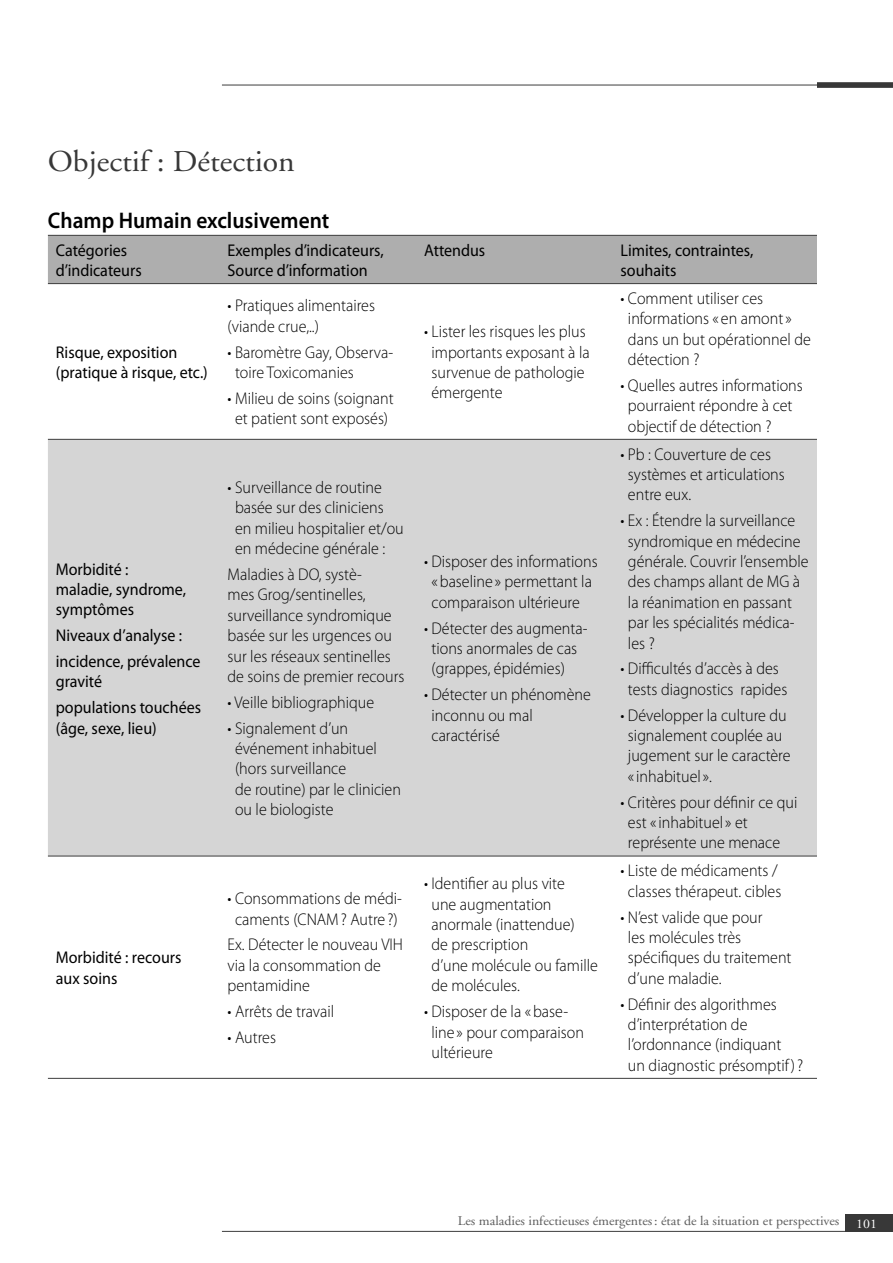
<style>
.page{position:relative;width:893px;height:1263px;background:#fff}
.page>*{position:absolute;margin:0;border:0;box-sizing:border-box;transform-origin:0 0}
.t1{font:30.3px "Adobe Garamond";color:#383838;scale:1.05 1}
.t2{font:600 22.65px "Myriad Pro";color:#000;scale:.94 1}
.t3{font:300 16.95px/20.4px "Myriad Pro";color:#000;scale:.94 1}
.t4{font:16.95px/20.4px "Myriad Pro";color:#000;scale:.94 1}
.t5{font:13.2px "Adobe Garamond";color:#5d5d5d;scale:1.05 1}
.t6{font:13.2px "Adobe Garamond";color:#fff;scale:1.05 1}
</style>
<div class="page">
<hr style="left:222px;top:85px;width:671px;height:1px;background:#383838">
<div style="left:817px;top:82px;width:76px;height:6px;background:#383838"></div>
<hr style="left:222px;top:1231px;width:671px;height:1px;background:#383838">
<div style="left:845px;top:1214px;width:48px;height:18px;background:#383838"></div>
<div style="left:48px;top:236px;width:769px;height:47px;background:#aeaeae"></div>
<div style="left:48px;top:440px;width:769px;height:416px;background:#d5d5d5"></div>
<hr style="left:48px;top:1078px;width:769px;height:1px;background:#383838">
<hr style="left:48px;top:283px;width:769px;height:1px;background:#383838">
<hr style="left:48px;top:439px;width:769px;height:1px;background:#383838">
<hr style="left:48px;top:235px;width:769px;height:1px;background:#383838">
<hr style="left:48px;top:856px;width:572px;height:1px;background:#383838">
<hr style="left:620px;top:856px;width:197px;height:1px;background:#383838">
<h1 class="t1" style="left:48px;top:150px;width:237px">Objectif : Détection</h1>
<h2 class="t2" style="left:48px;top:211px;width:301px">Champ Humain exclusivement</h2>
<p class="t4" style="left:56px;top:242px;width:93px">Catégories d’indicateurs</p>
<p class="t4" style="left:228px;top:242px;width:168px">Exemples d’indicateurs,<br>Source d’information</p>
<p class="t4" style="left:424px;top:242px;width:67px">Attendus</p>
<p class="t4" style="left:620px;top:242px;width:143px">Limites, contraintes, souhaits</p>
<p class="t4" style="left:56px;top:344px;width:163px">Risque, exposition (pratique à risque, etc.)</p>
<p class="t3" style="left:228px;top:298px;width:158px">• Pratiques alimentaires (viande crue,..)</p>
<p class="t3" style="left:235px;top:344px;width:170px;text-indent:-7px">• Baromètre Gay, Observa&shy;toire Toxicomanies</p>
<p class="t3" style="left:228px;top:391px;width:178px;text-align:center">• Milieu de soins (soignant et patient sont exposés)</p>
<p class="t3" style="left:431px;top:324px;width:170px;text-indent:-7px">• Lister les risques les plus importants exposant à la survenue de pathologie émergente</p>
<p class="t4" style="left:56px;top:561px;width:140px">Morbidité : maladie, syndrome, symptômes</p>
<p class="t4" style="left:56px;top:625px;width:155px;line-height:25.8px">Niveaux d’analyse : incidence, prévalence</p>
<p class="t4" style="left:56px;top:671px;width:156px;line-height:25.8px">gravité<br>populations touchées</p>
<p class="t4" style="left:56px;top:720px;width:109px">(âge, sexe, lieu)</p>
<p class="t3" style="left:235px;top:480px;width:181px;text-indent:-7px">• Surveillance de routine basée sur des cliniciens en milieu hospitalier et/ou en médecine générale :</p>
<p class="t3" style="left:228px;top:567px;width:190px">Maladies à DO, systè-<br>mes Grog/sentinelles, surveillance syndromique basée sur les urgences ou sur les réseaux sentinelles de soins de premier recours</p>
<p class="t3" style="left:228px;top:695px;width:157px">• Veille bibliographique</p>
<p class="t3" style="left:235px;top:720px;width:178px;text-indent:-7px">• Signalement d’un événement inhabituel (hors surveillance<br>de routine) par le clinicien ou le biologiste</p>
<p class="t3" style="left:431px;top:554px;width:178px;text-indent:-7px">• Disposer des informations « baseline » permettant la comparaison ultérieure</p>
<p class="t3" style="left:431px;top:620px;width:168px;text-indent:-7px">• Détecter des augmenta&shy;tions anormales de cas (grappes, épidémies)</p>
<p class="t3" style="left:431px;top:687px;width:171px;text-indent:-7px">• Détecter un phénomène inconnu ou mal caractérisé</p>
<p class="t4" style="left:56px;top:950px;width:135px">Morbidité : recours aux soins</p>
<p class="t3" style="left:228px;top:891px;width:187px;text-align:center">• Consommations de médi&shy;caments (CNAM ? Autre ?)</p>
<p class="t3" style="left:228px;top:937px;width:188px">Ex. Détecter le nouveau VIH via la consommation de pentamidine</p>
<p class="t3" style="left:228px;top:1004px;width:115px">• Arrêts de travail</p>
<p class="t3" style="left:228px;top:1030px;width:53px">• Autres</p>
<p class="t3" style="left:431px;top:876px;width:179px;text-indent:-7px">• Identifier au plus vite<br>une augmentation anormale (inattendue)<br>de prescription<br>d’une molécule ou famille de molécules.</p>
<p class="t3" style="left:431px;top:1004px;width:164px;text-indent:-7px">• Disposer de la « base&shy;line » pour comparaison ultérieure</p>
<p class="t3" style="left:628px;top:291px;width:196px;text-indent:-7px">• Comment utiliser ces informations « en amont » dans un but opérationnel de détection ?</p>
<p class="t3" style="left:628px;top:378px;width:187px;text-indent:-7px">• Quelles autres informations pourraient répondre à cet objectif de détection ?</p>
<p class="t3" style="left:628px;top:446px;width:168px;text-indent:-7px">• Pb : Couverture de ces systèmes et articulations entre eux.</p>
<p class="t3" style="left:628px;top:513px;width:194px;text-indent:-7px">• Ex : Étendre la surveillance syndromique en médecine générale. Couvrir l’ensemble des champs allant de MG à la réanimation en passant par les spécialités médica&shy;les ?</p>
<p class="t3" style="left:620px;top:661px;width:179px;text-align:center">• Difficultés d’accès à des tests diagnostics rapides</p>
<p class="t3" style="left:628px;top:707px;width:174px;text-indent:-7px">• Développer la culture du signalement couplée au jugement sur le caractère « inhabituel ».</p>
<p class="t3" style="left:628px;top:794px;width:182px;text-indent:-7px">• Critères pour définir ce qui est « inhabituel » et représente une menace</p>
<p class="t3" style="left:620px;top:863px;width:173px;text-align:center">• Liste de médicaments / classes thérapeut. cibles</p>
<p class="t3" style="left:628px;top:909px;width:175px;text-indent:-7px">• N’est valide que pour<br>les molécules très spécifiques du traitement d’une maladie.</p>
<p class="t3" style="left:628px;top:996px;width:188px;text-indent:-7px">• Définir des algorithmes d’interprétation de l’ordonnance (indiquant<br>un diagnostic présomptif ) ?</p>
<p class="t5" style="left:458px;top:1215px;width:365px">Les maladies infectieuses émergentes : état de la situation et perspectives</p>
<p class="t6" style="left:856px;top:1218px;width:21px">101</p>
</div>
